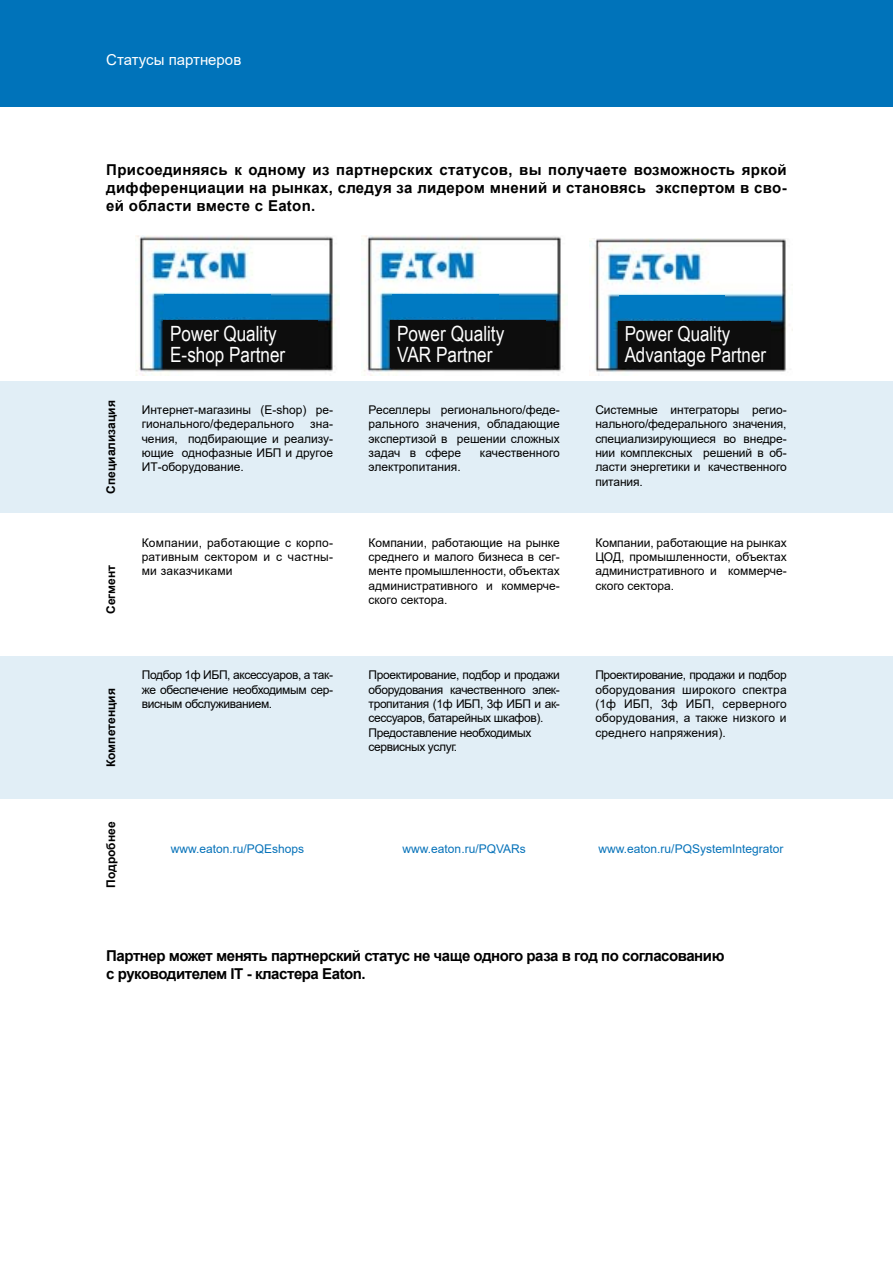
<style>
.page{position:relative;width:893px;height:1263px;background:#fff}
.page>*{position:absolute;margin:0;border:0;box-sizing:border-box;transform-origin:0 0}
.t1{font:21px/20.9px "Arial Narrow";color:#fff}
.t2{font:20.7px/20.5px "Arial Narrow";color:#fff}
.t3{font:700 15px/18px "Arial";letter-spacing:-.03em;color:#000;text-align:justify}
.t4{font:15px "Arial";color:#fff}
.t5{font:12px/14.4px "Arial";color:#000;text-align:justify}
.t6{font:12px/14.4px "Arial";letter-spacing:-.03em;color:#000}
.t7{font:12px "Arial";color:#0672b9}
.t8{font:700 12px "Arial";color:#000}
</style>
<div class="page">
<div style="left:1px;top:381px;width:892px;height:132px;background:#e1eef6"></div>
<div style="left:1px;top:656px;width:892px;height:143px;background:#e1eef6"></div>
<div style="left:0;top:0;width:893px;height:106px;background:#0073ba"></div>
<img style="left:136px;top:236px;width:201px;height:139px">
<div style="left:164px;top:320px;width:154px;height:47px;background:#0d0d0d"></div>
<div style="left:165px;top:294px;width:106px;height:22px;background:#007ac2"></div>
<img style="left:361px;top:236px;width:204px;height:139px">
<div style="left:390px;top:320px;width:156px;height:47px;background:#0d0d0d"></div>
<div style="left:391px;top:294px;width:107px;height:22px;background:#007ac2"></div>
<img style="left:589px;top:238px;width:197px;height:134px">
<div style="left:618px;top:321px;width:153px;height:46px;background:#0d0d0d"></div>
<div style="left:619px;top:295px;width:105px;height:22px;background:#007ac2"></div>
<p class="t4" style="left:106px;top:49px;width:136px">Статусы партнеров</p>
<p class="t3" style="left:106px;top:161px;width:682px">Присоединяясь к одному из партнерских статусов, вы получаете возможность яркой дифференциации на рынках, следуя за лидером мнений и становясь экспертом в сво&shy;ей области вместе с Eaton.</p>
<p class="t8" style="left:102px;top:494px;width:95px;rotate:-90deg">Специализация</p>
<p class="t8" style="left:102px;top:614px;width:51px;rotate:-90deg">Сегмент</p>
<p class="t8" style="left:102px;top:767px;width:80px;rotate:-90deg">Компетенция</p>
<p class="t8" style="left:102px;top:888px;width:68px;rotate:-90deg">Подробнее</p>
<h1 class="t1" style="left:170px;top:322px;width:117px">Power Quality<br>E-shop Partner</h1>
<h1 class="t1" style="left:397px;top:322px;width:109px">Power Quality<br>VAR Partner</h1>
<h2 class="t2" style="left:625px;top:323px;width:143px">Power Quality<br>Advantage Partner</h2>
<p class="t5" style="left:142px;top:402px;width:193px">Интернет-магазины (E-shop) ре&shy;гионального/федерального</p>
<p class="t5" style="left:142px;top:417px;width:193px;text-indent:169px">зна&shy;чения, подбирающие и реализу&shy;ющие однофазные ИБП и другое ИТ-оборудование.</p>
<p class="t5" style="left:369px;top:402px;width:193px">Реселлеры регионального/феде&shy;рального значения, обладающие экспертизой в решении сложных задач в сфере</p>
<p class="t5" style="left:480px;top:445px;width:81px">качественного</p>
<p class="t5" style="left:369px;top:460px;width:94px">электропитания.</p>
<p class="t5" style="left:595px;top:402px;width:193px">Системные интеграторы регио&shy;нального/федерального значения, специализирующиеся во внедре&shy;нии комплексных решений в об&shy;ласти энергетики и качественного питания.</p>
<p class="t5" style="left:142px;top:535px;width:193px">Компании, работающие с корпо&shy;ративным сектором и с частны&shy;ми заказчиками</p>
<p class="t5" style="left:369px;top:535px;width:193px">Компании, работающие на рынке среднего и малого бизнеса в сег&shy;менте промышленности, объектах административного и коммерче&shy;ского сектора.</p>
<p class="t5" style="left:595px;top:535px;width:193px">Компании, работающие на рынках ЦОД, промышленности, объектах административного и коммерче&shy;ского сектора.</p>
<p class="t5" style="left:142px;top:668px;width:193px">Подбор 1ф ИБП, аксессуаров, а так&shy;же обеспечение необходимым сер&shy;висным обслуживанием.</p>
<p class="t6" style="left:369px;top:668px;width:193px">Проектирование, подбор и продажи оборудования качественного элек&shy;тропитания (1ф ИБП, 3ф ИБП и ак&shy;сессуаров, батарейных шкафов).<br>Предоставление необходимых сервисных услуг.</p>
<p class="t5" style="left:595px;top:668px;width:193px">Проектирование, продажи и подбор оборудования широкого спектра (1ф ИБП, 3ф ИБП, серверного оборудования, а также низкого и среднего напряжения).</p>
<p class="t7" style="left:171px;top:840px;width:135px">www.eaton.ru/PQEshops</p>
<p class="t7" style="left:403px;top:840px;width:125px">www.eaton.ru/PQVARs</p>
<p class="t7" style="left:599px;top:840px;width:186px">www.eaton.ru/PQSystemIntegrator</p>
<p class="t3" style="left:106px;top:946px;width:620px">Партнер может менять партнерский статус не чаще одного раза в год по согласованию с руководителем IT - кластера Eaton.</p>
</div>
